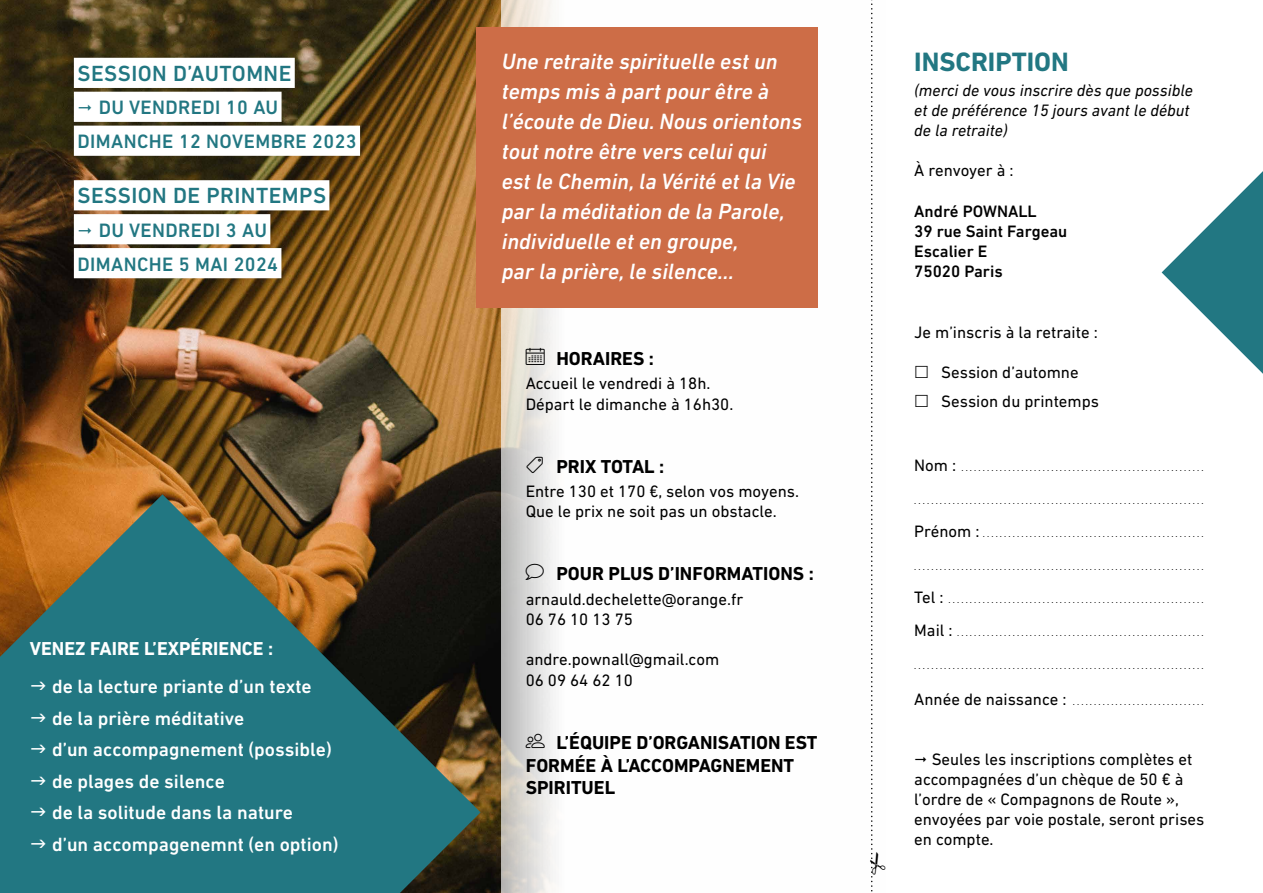
<style>
.page{position:relative;width:1263px;height:893px;background:#fff}
.page>*{position:absolute;margin:0;border:0;box-sizing:border-box;transform-origin:0 0}
.t1{font:700 27px "DIN Next LT Pro";color:#227782}
.t2{font:italic 500 22.5px/30px "DIN Next LT Pro";color:#fff}
.t3{font:500 22.35px "DIN Next LT Pro";letter-spacing:.02em;color:#227782}
.t4{font:500 19.65px/33.9px "DIN Next LT Pro";letter-spacing:.02em;color:#227782}
.t5{font:500 19.5px/31.5px "DIN Next LT Pro";color:#fff}
.t6{font:700 19.05px/22.8px "DIN Next LT Pro";color:#000}
.t7{font:700 19.05px "DIN Next LT Pro";color:#fff}
.t8{font:16.8px/20.1px "DIN Next LT Pro";color:#000}
.t9{font:italic 16.8px/20.1px "DIN Next LT Pro";color:#000}
.t10{font:500 16.8px/20.1px "DIN Next LT Pro";color:#000}
.t11{font:9px "DIN Next LT Pro";color:#000}
.s1{font-size:16.8px}
</style>
<div class="page">
<img style="left:0;top:0;width:502px;height:893px">
<img style="left:502px;top:0;width:316px;height:893px">
<svg style="left:0;top:494px;width:480px;height:399px;background:#39635d"></svg>
<svg style="left:1161px;top:171px;width:102px;height:203px"></svg>
<div style="left:476px;top:28px;width:341px;height:280px;background:#cd6d47"></div>
<div style="left:74px;top:58px;width:221px;height:30px;background:#fff"></div>
<div style="left:74px;top:92px;width:208px;height:30px;background:#fff"></div>
<div style="left:74px;top:126px;width:286px;height:30px;background:#fff"></div>
<div style="left:74px;top:180px;width:255px;height:30px;background:#fff"></div>
<div style="left:74px;top:214px;width:196px;height:30px;background:#fff"></div>
<div style="left:74px;top:248px;width:207px;height:30px;background:#fff"></div>
<svg style="left:526px;top:348px;width:19px;height:17px"></svg>
<svg style="left:527px;top:456px;width:16px;height:17px"></svg>
<svg style="left:526px;top:564px;width:18px;height:16px"></svg>
<svg style="left:526px;top:733px;width:19px;height:15px"></svg>
<svg style="left:871px;top:0;width:2px;height:892px"></svg>
<svg style="left:31px;top:682px;width:15px;height:8px"></svg>
<svg style="left:31px;top:714px;width:15px;height:8px"></svg>
<svg style="left:31px;top:745px;width:15px;height:8px"></svg>
<svg style="left:31px;top:777px;width:15px;height:8px"></svg>
<svg style="left:31px;top:808px;width:15px;height:8px"></svg>
<svg style="left:31px;top:840px;width:15px;height:8px"></svg>
<h3 class="t3" style="left:78px;top:60px;width:215px">SESSION D’AUTOMNE</h3>
<h3 class="t4" style="left:78px;top:91px;width:281px;text-indent:21px">DU VENDREDI 10 AU<br>DIMANCHE 12 NOVEMBRE 2023</h3>
<h3 class="t3" style="left:78px;top:182px;width:250px">SESSION DE PRINTEMPS</h3>
<h3 class="t4" style="left:78px;top:213px;width:202px;text-align:center">DU VENDREDI 3 AU<br>DIMANCHE 5 MAI 2024</h3>
<h3 class="t7" style="left:30px;top:638px;width:245px">VENEZ FAIRE L’EXPÉRIENCE :</h3>
<h3 class="t5" style="left:52px;top:671px;width:288px">de la lecture priante d’un texte<br>de la prière méditative<br>d’un accompagnement (possible) de plages de silence<br>de la solitude dans la nature<br>d’un accompagenemnt (en option)</h3>
<p class="t2" style="left:502px;top:46px;width:302px">Une retraite spirituelle est un temps mis à part pour être à l’écoute de Dieu. Nous orientons tout notre être vers celui qui<br>est le Chemin, la Vérité et la Vie par la méditation de la Parole, individuelle et en groupe,<br>par la prière, le silence…</p>
<h3 class="t6" style="left:556px;top:347px;width:99px">HORAIRES :</h3>
<h3 class="t8" style="left:526px;top:373px;width:207px">Accueil le vendredi à 18h.<br>Départ le dimanche à 16h30.</h3>
<h3 class="t6" style="left:556px;top:455px;width:109px">PRIX TOTAL :</h3>
<h3 class="t8" style="left:526px;top:481px;width:272px">Entre 130 et 170 €, selon vos moyens.<br>Que le prix ne soit pas un obstacle.</h3>
<h3 class="t6" style="left:556px;top:562px;width:259px">POUR PLUS D’INFORMATIONS :</h3>
<h3 class="t8" style="left:526px;top:589px;width:219px">arnauld.dechelette@orange.fr<br>06 76 10 13 75</h3>
<h3 class="t8" style="left:526px;top:649px;width:195px">andre.pownall@gmail.com<br>06 09 64 62 10</h3>
<h3 class="t6" style="left:526px;top:731px;width:293px;text-indent:31px">L’ÉQUIPE D’ORGANISATION EST<br>FORMÉE À L’ACCOMPAGNEMENT<br>SPIRITUEL</h3>
<h1 class="t1" style="left:914px;top:46px;width:156px">INSCRIPTION</h1>
<h3 class="t9" style="left:914px;top:80px;width:280px">(merci de vous inscrire dès que possible et de préférence 15 jours avant le début de la retraite)</h3>
<h3 class="t8" style="left:914px;top:160px;width:101px">À renvoyer à :</h3>
<h3 class="t10" style="left:914px;top:201px;width:155px">André POWNALL<br>39 rue Saint Fargeau<br>Escalier E<br>75020 Paris</h3>
<h3 class="t8" style="left:914px;top:322px;width:185px">Je m’inscris à la retraite :</h3>
<h3 class="t8" style="left:941px;top:357px;width:159px;line-height:29.1px">Session d’automne<br>Session du printemps</h3>
<p class="t11" style="left:914px;top:462px;width:291px"><span class="s1">Nom :</span> . . . . . . . . . . . . . . . . . . . . . . . . . . . . . . . . . . . . . . . . . . . . . . . . . . . . . . . . .</p>
<p class="t11" style="left:914px;top:495px;width:289px">....................................................................</p>
<p class="t11" style="left:914px;top:528px;width:291px"><span class="s1">Prénom :</span> . . . . . . . . . . . . . . . . . . . . . . . . . . . . . . . . . . . . . . . . . . . . . . . . . . . .</p>
<p class="t11" style="left:914px;top:561px;width:289px">....................................................................</p>
<p class="t11" style="left:914px;top:594px;width:291px"><span class="s1">Tel :</span> . . . . . . . . . . . . . . . . . . . . . . . . . . . . . . . . . . . . . . . . . . . . . . . . . . . . . . . . . . . .</p>
<p class="t11" style="left:914px;top:627px;width:291px"><span class="s1">Mail :</span> . . . . . . . . . . . . . . . . . . . . . . . . . . . . . . . . . . . . . . . . . . . . . . . . . . . . . . . . . .</p>
<p class="t11" style="left:914px;top:660px;width:289px">....................................................................</p>
<p class="t11" style="left:914px;top:696px;width:291px"><span class="s1">Année de naissance :</span> . . . . . . . . . . . . . . . . . . . . . . . . . . . . . . .</p>
<h3 class="t8" style="left:914px;top:748px;width:292px;text-indent:17px">Seules les inscriptions complètes et accompagnées d’un chèque de 50 € à l’ordre de « Compagnons de Route », envoyées par voie postale, seront prises en compte.</h3>
</div>
